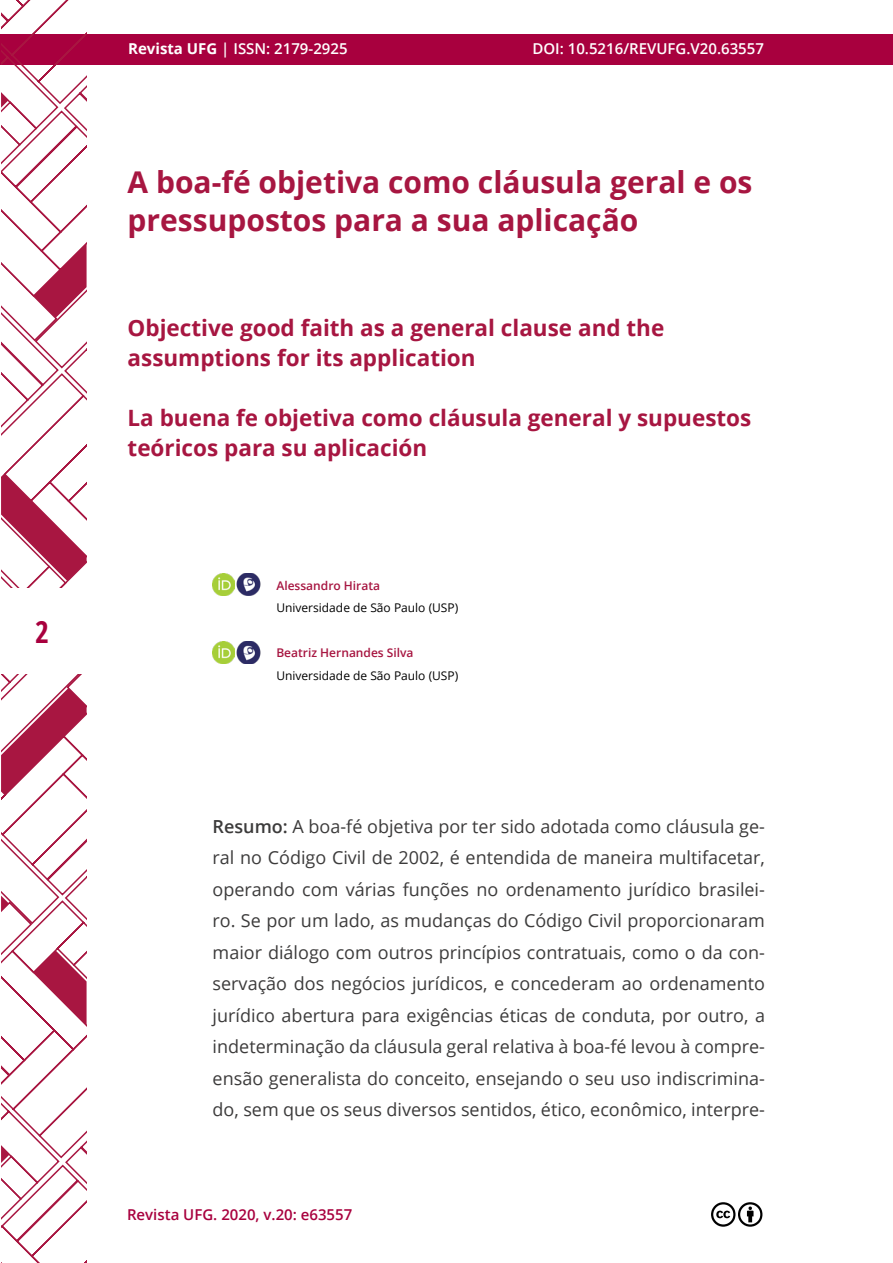
<style>
.page{position:relative;width:893px;height:1263px;background:#fff}
.page>*{position:absolute;margin:0;border:0;box-sizing:border-box;transform-origin:0 0}
.t1{font:700 30px/37.5px "Open Sans";color:#a71641}
.t2{font:700 30px "Open Sans Condensed";color:#a8003e}
.t3{font:700 22.5px/30px "Open Sans";color:#a71641}
.t4{font:18px/31.5px "Open Sans";color:#3c3b3b;text-align:justify}
.t5{font:600 15px "Open Sans";color:#fff}
.t6{font:600 15px "Open Sans";color:#a8003e}
.t7{font:12px "Open Sans";color:#000}
.t8{font:600 12px "Open Sans";color:#a71641}
.s1{font-weight:700}
.s2{font-weight:600}
</style>
<div class="page">
<div style="left:0;top:34px;width:893px;height:30px;background:#a8003e"></div>
<svg style="left:711px;top:1202px;width:52px;height:25px"></svg>
<svg style="left:1px;top:0;width:86px;height:1263px"></svg>
<div style="left:0;top:589px;width:91px;height:85px;background:#fff"></div>
<img style="left:213px;top:641px;width:20px;height:22px">
<img style="left:233px;top:641px;width:28px;height:22px">
<img style="left:213px;top:573px;width:20px;height:22px">
<img style="left:233px;top:573px;width:28px;height:22px">
<h1 class="t2" style="left:35px;top:611px;width:15px">2</h1>
<p class="t5" style="left:128px;top:38px;width:221px"><span class="s1">Revista UFG</span> | ISSN: 2179-2925</p>
<p class="t5" style="left:532px;top:38px;width:233px">DOI: 10.5216/REVUFG.V20.63557</p>
<h1 class="t1" style="left:128px;top:163px;width:626px">A boa-fé objetiva como cláusula geral e os pressupostos para a sua aplicação</h1>
<p class="t3" style="left:128px;top:312px;width:538px">Objective good faith as a general clause and the assumptions for its application</p>
<p class="t3" style="left:128px;top:402px;width:625px">La buena fe objetiva como cláusula general y supuestos teóricos para su aplicación</p>
<p class="t8" style="left:276px;top:577px;width:105px">Alessandro Hirata</p>
<p class="t7" style="left:276px;top:600px;width:183px">Universidade de São Paulo (USP)</p>
<p class="t8" style="left:276px;top:645px;width:139px">Beatriz Hernandes Silva</p>
<p class="t7" style="left:276px;top:667px;width:183px">Universidade de São Paulo (USP)</p>
<p class="t4" style="left:213px;top:810px;width:554px"><span class="s2">Resumo:</span> A boa-fé objetiva por ter sido adotada como cláusula ge&shy;ral no Código Civil de 2002, é entendida de maneira multifacetar, operando com várias funções no ordenamento jurídico brasilei&shy;ro. Se por um lado, as mudanças do Código Civil proporcionaram maior diálogo com outros princípios contratuais, como o da con&shy;servação dos negócios jurídicos, e concederam ao ordenamento jurídico abertura para exigências éticas de conduta, por outro, a indeterminação da cláusula geral relativa à boa-fé levou à compre&shy;ensão generalista do conceito, ensejando o seu uso indiscrimina&shy;do, sem que os seus diversos sentidos, ético, econômico, interpre-</p>
<p class="t6" style="left:127px;top:1204px;width:227px">Revista UFG. 2020, v.20: e63557</p>
</div>
